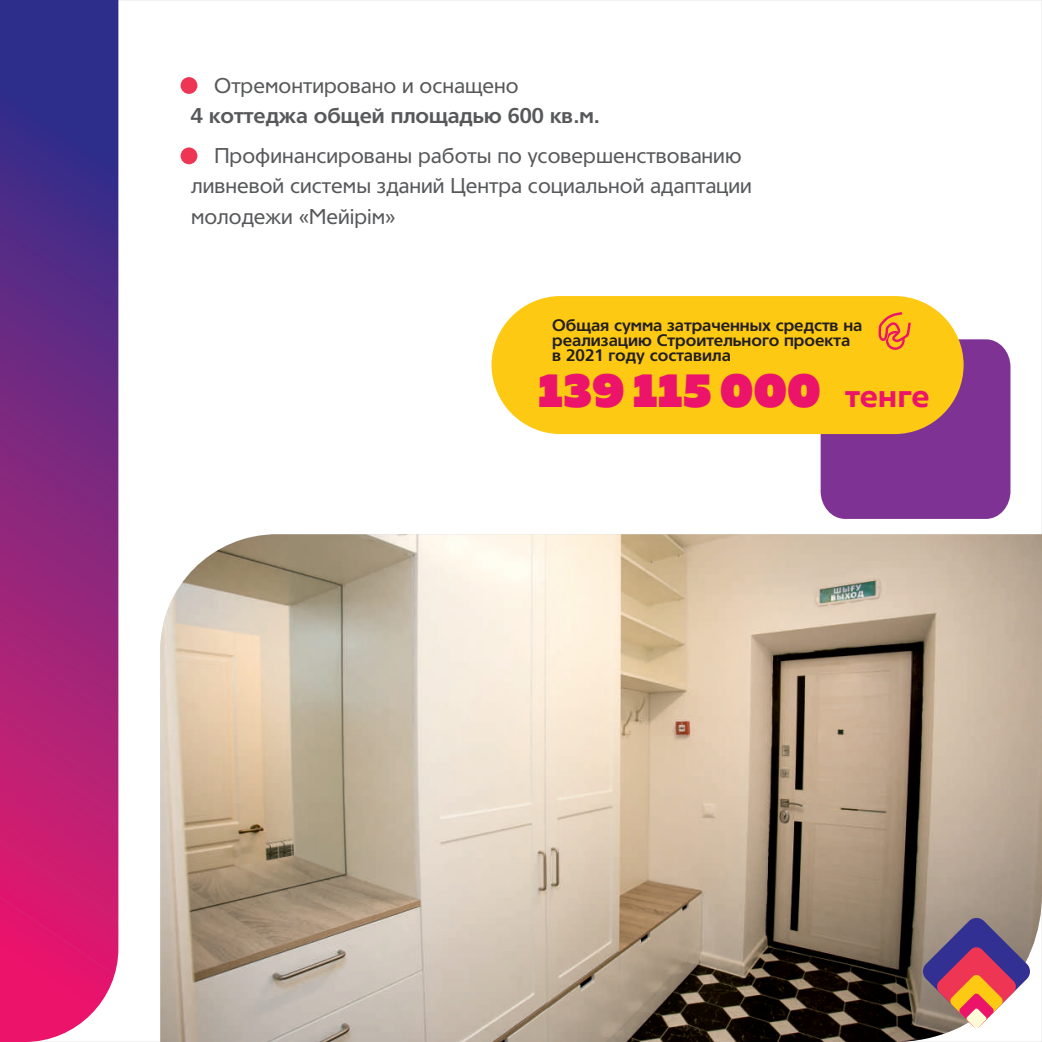
<style>
.page{position:relative;width:1042px;height:1042px;background:#fff}
.page>*{position:absolute;margin:0;border:0;box-sizing:border-box;transform-origin:0 0}
.t1{font:800 47.95px "Muller";color:#ec136b}
.t2{font:21px/30.3px "Tornado Cyr";color:#57585a}
.t3{font:700 21px "Tornado Cyr";color:#57585a}
.t4{font:700 16.45px/15px "Tornado Cyr";color:#231f20}
.s1{font-weight:700;font-size:33.07px}
</style>
<div class="page">
<div style="left:0;top:0;width:1042px;height:1042px;background:#fff;border:1px solid #e6e7e9"></div>
<img style="left:160px;top:534px;width:882px;height:508px">
<svg style="left:0;top:0;width:118px;height:1042px"></svg>
<svg style="left:922px;top:917px;width:109px;height:111px"></svg>
<div style="left:491px;top:296px;width:472px;height:138px;background:#fec913;border-radius:69px"></div>
<svg style="left:820px;top:312px;width:190px;height:207px"></svg>
<div style="left:181px;top:77px;width:16px;height:17px;background:#ee3654;border-radius:50%"></div>
<div style="left:181px;top:147px;width:16px;height:17px;background:#ee3654;border-radius:50%"></div>
<p class="t2" style="left:214px;top:73px;width:306px">Отремонтировано и оснащено</p>
<p class="t3" style="left:191px;top:108px;width:411px">4 коттеджа общей площадью 600 кв.м.</p>
<p class="t2" style="left:191px;top:143px;width:562px;text-indent:23px">Профинансированы работы по усовершенствованию ливневой системы зданий Центра социальной адаптации молодежи «Мейірім»</p>
<p class="t4" style="left:552px;top:320px;width:312px">Общая сумма затраченных средств на реализацию Строительного проекта в 2021 году составила</p>
<h1 class="t1" style="left:538px;top:369px;width:393px">139 115 000 <span class="s1">тенге</span></h1>
</div>
